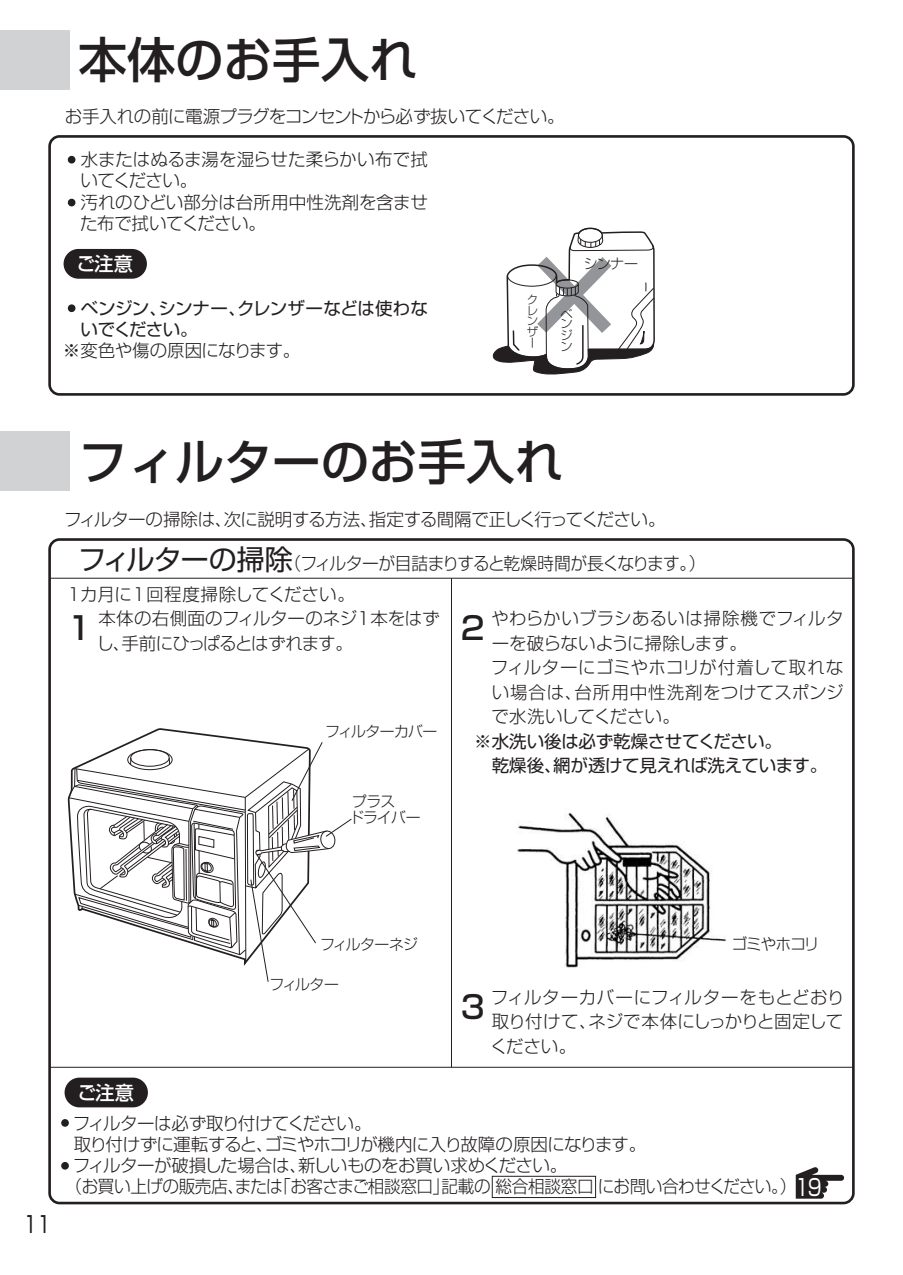
<style>
.page{position:relative;width:903px;height:1275px;background:#fff}
.page>*{position:absolute;margin:0;border:0;box-sizing:border-box;transform-origin:0 0}
.t1{font:500 48.48px "Shin Go Pro";color:#231f20}
.t2{font:500 31.5px "Shin Go Pro";color:#231f20}
.t3{font:22.75px "Shin Go Pro";color:#231f20;scale:.8 1}
.t4{font:22.75px "Shin Go Pro";color:#fff;scale:.8 1}
.t5{font:500 19.25px "Shin Go Pro";letter-spacing:-.03em;color:#fff}
.t6{font:300 17.5px/24.5px "Shin Go Pro";letter-spacing:-.02em;color:#231f20}
.t7{font:300 17.5px/24.5px "Shin Go Pro";letter-spacing:.01em;color:#231f20}
.t8{font:17.5px/21px "Shin Go Pro";letter-spacing:-.02em;color:#231f20}
.t9{font:300 17.5px "Shin Go Pro";letter-spacing:-.04em;color:#231f20}
.t10{font:300 17.5px "Shin Go Pro";letter-spacing:-.02em;color:#231f20;scale:.95 1}
.t11{font:300 17.5px "Shin Go Pro";letter-spacing:-.05em;color:#231f20}
.t12{font:300 17.5px "Shin Go Pro";letter-spacing:-.05em;color:#231f20;scale:.96 1}
.t13{font:300 15.75px "Shin Go Pro";letter-spacing:-.08em;color:#231f20}
.t14{font:300 14.88px/15.8px "Shin Go Pro";letter-spacing:-.045em;color:#231f20}
.t15{font:300 14px "Shin Go Pro";color:#231f20}
.t16{font:300 12.25px/10px "Shin Go Pro";color:#231f20}
.t17{font:300 11.38px/10.7px "Shin Go Pro";color:#231f20;text-align:justify}
.s1{font-weight:700}
.s2{font-weight:400;font-size:28px}
</style>
<div class="page">
<svg style="left:68px;top:728px;width:284px;height:254px"></svg>
<img style="left:517px;top:812px;width:209px;height:156px">
<div style="left:0;top:30px;width:69px;height:59px;background:#d1d2d4"></div>
<div style="left:0;top:432px;width:69px;height:59px;background:#d1d2d4"></div>
<div style="left:68px;top:156px;width:7px;height:8px;border:3px solid #231f20;border-radius:50%"></div>
<div style="left:68px;top:199px;width:7px;height:7px;border:3px solid #231f20;border-radius:50%"></div>
<div style="left:68px;top:304px;width:7px;height:8px;border:3px solid #231f20;border-radius:50%"></div>
<div style="left:61px;top:1119px;width:8px;height:8px;border:3px solid #231f20;border-radius:50%"></div>
<div style="left:61px;top:1162px;width:8px;height:8px;border:3px solid #231f20;border-radius:50%"></div>
<div style="left:48px;top:135px;width:807px;height:261px;border:3px solid #231f20;border-radius:10px"></div>
<div style="left:64px;top:249px;width:83px;height:30px;background:#231f20;border-radius:15px"></div>
<div style="left:65px;top:1078px;width:83px;height:29px;background:#231f20;border-radius:15px"></div>
<svg style="left:492px;top:227px;width:163px;height:148px"></svg>
<div style="left:48px;top:538px;width:807px;height:666px;border:3px solid #231f20;border-radius:10px"></div>
<hr style="left:50px;top:578px;width:803px;height:1px;background:#231f20">
<hr style="left:50px;top:1067px;width:803px;height:1px;background:#231f20">
<hr style="left:451px;top:578px;width:1px;height:489px;background:#231f20">
<div style="left:492px;top:1176px;width:104px;height:22px;border:1px solid #231f20"></div>
<svg style="left:796px;top:1167px;width:48px;height:32px"></svg>
<h1 class="t1" style="left:78px;top:19px;width:341px">本体のお手入れ</h1>
<p class="t9" style="left:65px;top:102px;width:501px">お手入れの前に電源プラグをコンセントから必ず抜いてください。</p>
<p class="t6" style="left:63px;top:145px;width:366px"><span class="s1">・</span>水またはぬるま湯を湿らせた柔らかい布で拭</p>
<p class="t6" style="left:80px;top:166px;width:118px">いてください。</p>
<p class="t6" style="left:63px;top:188px;width:366px"><span class="s1">・</span>汚れのひどい部分は台所用中性洗剤を含ませ</p>
<p class="t6" style="left:80px;top:209px;width:187px">た布で拭いてください。</p>
<p class="t5" style="left:77px;top:248px;width:58px">ご注意</p>
<p class="t8" style="left:80px;top:296px;width:349px;text-indent:-17px"><span class="s1">・</span>ベンジン、シンナー、クレンザーなどは使わないでください。</p>
<p class="t6" style="left:63px;top:336px;width:239px">※変色や傷の原因になります。</p>
<p class="t17" style="left:527px;top:293px;width:13px">クレンザー</p>
<p class="t15" style="left:584px;top:252px;width:56px">シンナー</p>
<p class="t16" style="left:561px;top:307px;width:13px">ベン</p>
<p class="t16" style="left:561px;top:328px;width:13px;line-height:10.7px">ジン</p>
<h1 class="t1" style="left:78px;top:421px;width:486px">フィルターのお手入れ</h1>
<p class="t6" style="left:64px;top:505px;width:603px">フィルターの掃除は、次に説明する方法、指定する間隔で正しく行ってください。</p>
<p class="t12" style="left:78px;top:549px;width:655px"><span class="s2">フィルターの掃除</span>（フィルターが目詰まりすると乾燥時間が長くなります。）</p>
<p class="t6" style="left:67px;top:580px;width:289px">1カ月に1回程度掃除してください。</p>
<p class="t6" style="left:68px;top:604px;width:373px;text-indent:31px">本体の右側面のフィルターのネジ1本をはず<br><sup>1</sup> し、手前にひっぱるとはずれます。</p>
<p class="t7" style="left:491px;top:604px;width:354px">やわらかいブラシあるいは掃除機でフィルターを破らないように掃除します。<br>フィルターにゴミやホコリが付着して取れない場合は、台所用中性洗剤をつけてスポンジで水洗いしてください。</p>
<p class="t8" style="left:492px;top:727px;width:337px;line-height:24.5px;text-indent:-18px">※水洗い後は必ず乾燥させてください。<br>乾燥後、網が透けて見えれば洗えています。</p>
<h2 class="t2" style="left:461px;top:602px;width:25px">2</h2>
<p class="t14" style="left:325px;top:722px;width:114px">フィルターカバー</p>
<p class="t14" style="left:349px;top:792px;width:73px">プラス<br>ドライバー</p>
<p class="t14" style="left:320px;top:935px;width:99px">フィルターネジ</p>
<p class="t14" style="left:270px;top:974px;width:71px">フィルター</p>
<p class="t13" style="left:731px;top:931px;width:90px">ゴミやホコリ</p>
<h2 class="t2" style="left:461px;top:981px;width:25px">3</h2>
<p class="t6" style="left:490px;top:983px;width:356px;text-align:justify">フィルターカバーにフィルターをもとどおり取り付けて、ネジで本体にしっかりと固定してください。</p>
<h3 class="t3" style="left:23px;top:1205px;width:36px">11</h3>
<p class="t5" style="left:78px;top:1076px;width:58px">ご注意</p>
<p class="t9" style="left:56px;top:1108px;width:317px"><span class="s1">・</span>フィルターは必ず取り付けてください。</p>
<p class="t11" style="left:56px;top:1129px;width:591px">　取り付けずに運転すると、ゴミやホコリが機内に入り故障の原因になります。</p>
<p class="t6" style="left:56px;top:1151px;width:513px"><span class="s1">・</span>フィルターが破損した場合は、新しいものをお買い求めください。</p>
<p class="t10" style="left:65px;top:1172px;width:771px">（お買い上げの販売店、または「お客さまご相談窓口」記載の 総合相談窓口 にお問い合わせください。）</p>
<h3 class="t4" style="left:795px;top:1168px;width:34px">19</h3>
</div>
